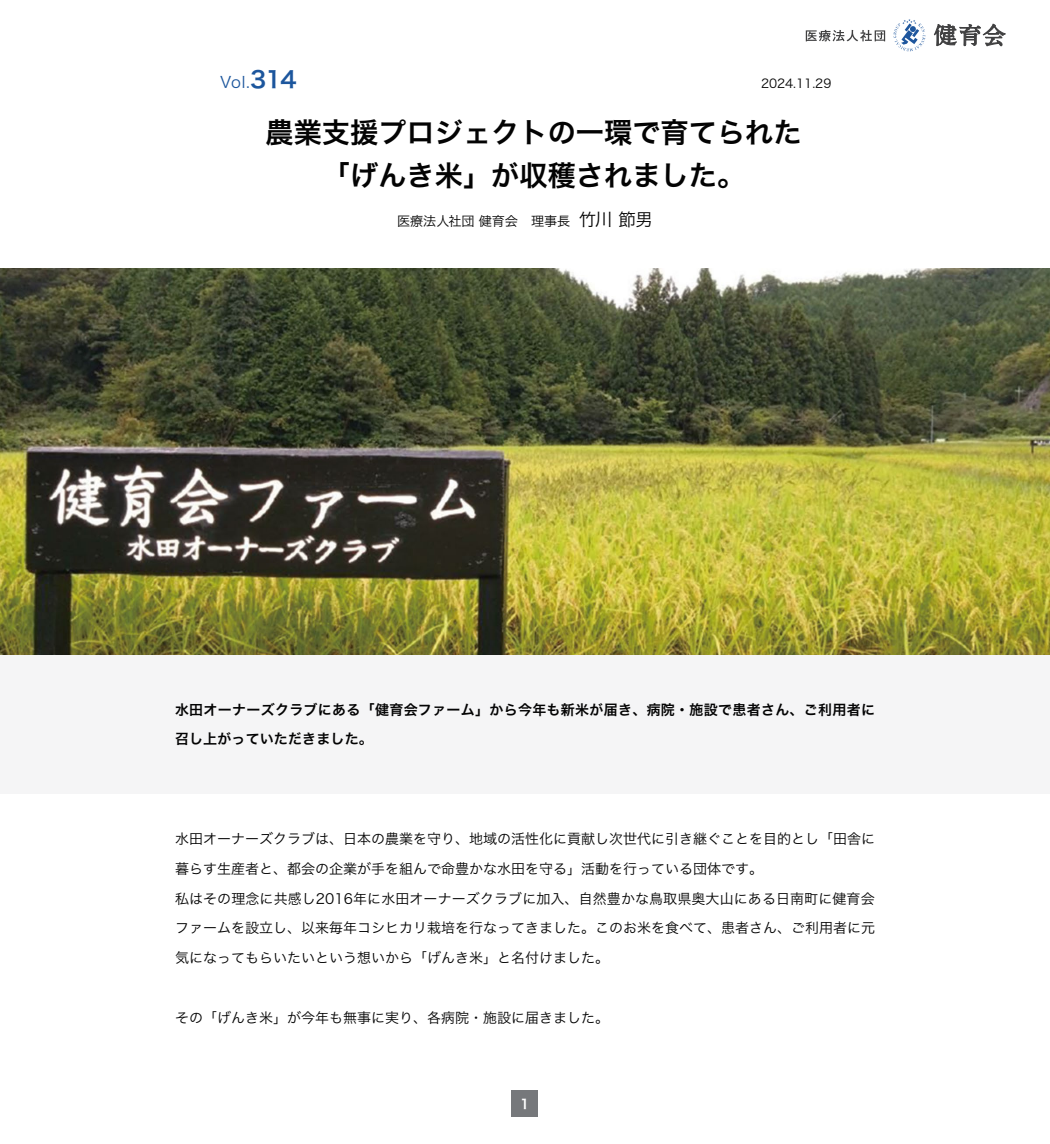
<style>
.page{position:relative;width:1050px;height:1144px;background:#fff}
.page>*{position:absolute;margin:0;border:0;box-sizing:border-box;transform-origin:0 0}
.t1{font:28.26px/43.2px "Hira Kaku Pro W6";color:#030303;text-align:center}
.t2{font:15.75px "Hira Kaku Pro W3";color:#1c569d}
.t3{font:14px/29.8px "Hira Kaku Pro W3";color:#030303}
.t4{font:14px/29.8px "Hira Kaku Pro W6";letter-spacing:.02em;color:#030303}
.t5{font:13.12px "Hira Kaku Pro W3";letter-spacing:-.01em;color:#030303}
.t6{font:13.12px "Hira Kaku Pro W6";color:#fff}
.t7{font:12.25px "Hira Kaku Pro W3";color:#030303}
.s1{font-family:"Hira Kaku Pro W6";font-size:22.75px}
.s2{font-size:17.5px}
</style>
<div class="page">
<svg style="left:934px;top:24px;width:72px;height:22px"></svg>
<svg style="left:806px;top:30px;width:79px;height:11px"></svg>
<svg style="left:893px;top:19px;width:32px;height:32px"></svg>
<div style="left:512px;top:1090px;width:26px;height:26px;background:#76787b"></div>
<img style="left:0;top:269px;width:1050px;height:386px">
<div style="left:0;top:655px;width:1050px;height:138px;background:#f5f5f6"></div>
<p class="t2" style="left:220px;top:68px;width:78px">Vol.<span class="s1">314</span></p>
<p class="t7" style="left:761px;top:72px;width:72px">2024.11.29</p>
<h1 class="t1" style="left:265px;top:110px;width:538px">農業支援プロジェクトの一環で育てられた「げんき米」が収穫されました。</h1>
<p class="t5" style="left:397px;top:209px;width:257px">医療法人社団 健育会　理事長 <span class="s2">竹川 節男</span></p>
<p class="t4" style="left:175px;top:693px;width:702px">水田オーナーズクラブにある「健育会ファーム」から今年も新米が届き、病院・施設で患者さん、ご利用者に召し上がっていただきました。</p>
<p class="t3" style="left:175px;top:822px;width:701px">水田オーナーズクラブは、日本の農業を守り、地域の活性化に貢献し次世代に引き継ぐことを目的とし「田舎に暮らす生産者と、都会の企業が手を組んで命豊かな水田を守る」活動を行っている団体です。<br>私はその理念に共感し2016年に水田オーナーズクラブに加入、自然豊かな鳥取県奥大山にある日南町に健育会ファームを設立し、以来毎年コシヒカリ栽培を行なってきました。このお米を食べて、患者さん、ご利用者に元気になってもらいたいという想いから「げんき米」と名付けました。</p>
<p class="t3" style="left:175px;top:1001px;width:435px">その「げんき米」が今年も無事に実り、各病院・施設に届きました。</p>
<p class="t6" style="left:520px;top:1091px;width:11px">1</p>
</div>
